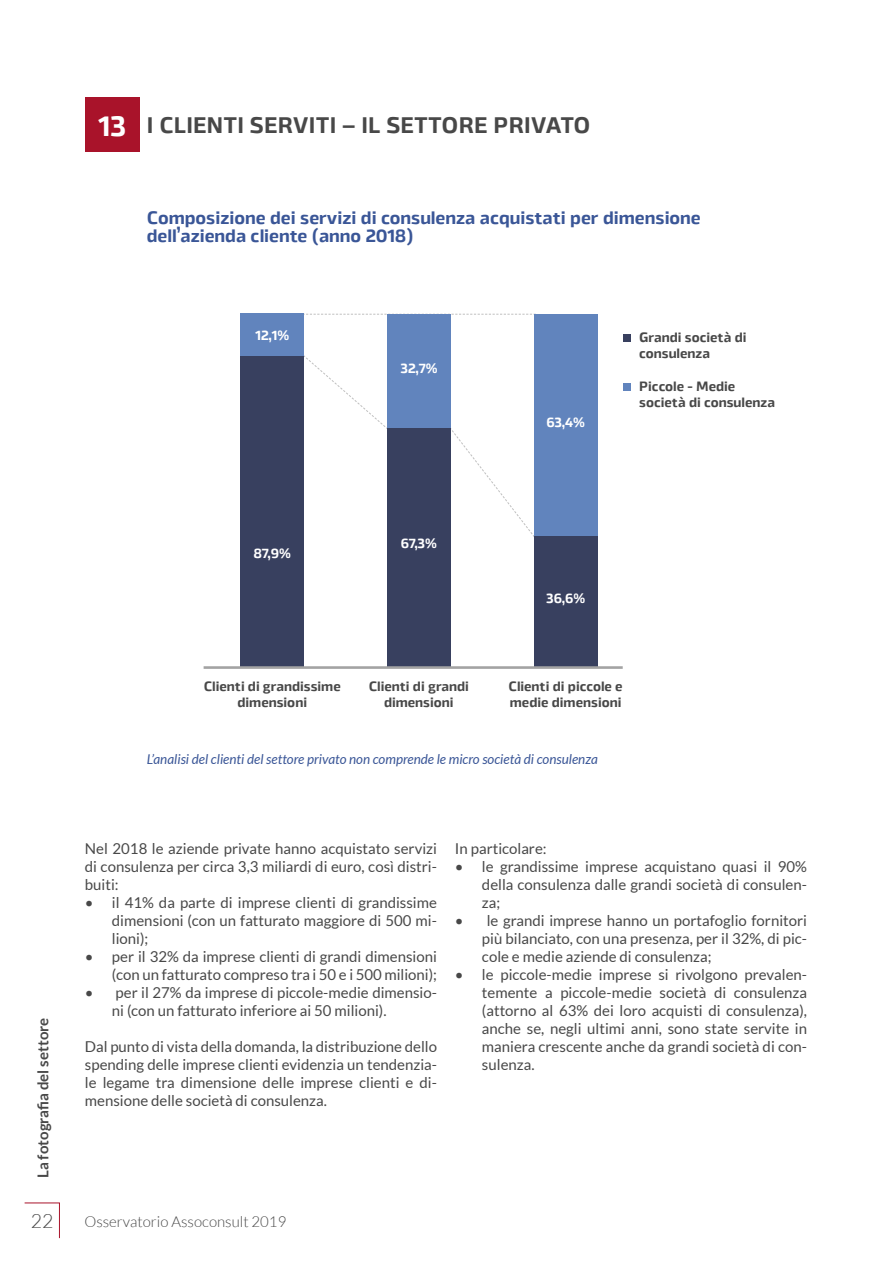
<style>
.page{position:relative;width:893px;height:1263px;background:#fff}
.page>*{position:absolute;margin:0;border:0;box-sizing:border-box;transform-origin:0 0}
.t1{font:700 22.5px "Byker";letter-spacing:.01em;color:#484848}
.t2{font:300 19.5px "Lato";color:#484848}
.t3{font:700 18px/18px "Byker";color:#3a5697}
.t4{font:15px/18px "Lato";color:#484848;text-align:justify}
.t5{font:300 15px "Lato";color:#484848}
.t6{font:700 15px "Lato";color:#484848}
.t7{font:700 13.5px/16.2px "Byker";color:#484848}
.t8{font:italic 13.5px "Lato";color:#3a5697}
.t9{font:700 13.5px "Byker";letter-spacing:-.01em;color:#fff}
.s1{font-size:28.5px;color:#fff}
</style>
<div class="page">
<svg style="left:304px;top:314px;width:230px;height:1px"></svg>
<svg style="left:304px;top:355px;width:83px;height:74px"></svg>
<svg style="left:451px;top:428px;width:83px;height:109px"></svg>
<div style="left:623px;top:334px;width:7px;height:8px;background:#38405f"></div>
<div style="left:623px;top:383px;width:7px;height:8px;background:#6184bd"></div>
<div style="left:85px;top:98px;width:54px;height:54px;background:#a9132a"></div>
<div style="left:240px;top:314px;width:64px;height:44px;background:#6184bd"></div>
<div style="left:240px;top:356px;width:64px;height:311px;background:#38405f"></div>
<div style="left:387px;top:314px;width:64px;height:117px;background:#6184bd"></div>
<div style="left:387px;top:428px;width:64px;height:239px;background:#38405f"></div>
<div style="left:534px;top:314px;width:63px;height:228px;background:#6184bd"></div>
<div style="left:534px;top:536px;width:63px;height:131px;background:#38405f"></div>
<hr style="left:204px;top:666px;width:419px;height:3px;background:#a3a3a3">
<svg style="left:24px;top:1202px;width:36px;height:37px"></svg>
<h1 class="t1" style="left:98px;top:107px;width:494px"><span class="s1">13</span> I CLIENTI SERVITI – IL SETTORE PRIVATO</h1>
<p class="t3" style="left:147px;top:207px;width:555px">Composizione dei servizi di consulenza acquistati per dimensione dell’azienda cliente (anno 2018)</p>
<p class="t9" style="left:255px;top:324px;width:36px">12,1%</p>
<p class="t9" style="left:400px;top:357px;width:39px">32,7%</p>
<p class="t9" style="left:546px;top:411px;width:40px">63,4%</p>
<p class="t7" style="left:639px;top:328px;width:109px">Grandi società di consulenza</p>
<p class="t7" style="left:639px;top:377px;width:137px">Piccole - Medie società di consulenza</p>
<p class="t6" style="left:35px;top:1178px;width:162px;rotate:-90deg">La fotografia del settore</p>
<h2 class="t2" style="left:31px;top:1211px;width:24px">22</h2>
<p class="t9" style="left:254px;top:542px;width:39px">87,9%</p>
<p class="t9" style="left:401px;top:532px;width:38px">67,3%</p>
<p class="t7" style="left:204px;top:677px;width:138px;text-align:center">Clienti di grandissime dimensioni</p>
<p class="t7" style="left:369px;top:677px;width:102px;text-align:center">Clienti di grandi dimensioni</p>
<p class="t9" style="left:546px;top:587px;width:41px">36,6%</p>
<p class="t7" style="left:509px;top:677px;width:116px">Clienti di piccole e medie dimensioni</p>
<p class="t8" style="left:147px;top:751px;width:453px">L’analisi del clienti del settore privato non comprende le micro società di consulenza</p>
<p class="t4" style="left:85px;top:839px;width:354px">Nel 2018 le aziende private hanno acquistato servizi di consulenza per circa 3,3 miliardi di euro, così distri&shy;buiti:</p>
<p class="t4" style="left:112px;top:893px;width:327px;text-indent:-27px">• il 41% da parte di imprese clienti di grandissime dimensioni (con un fatturato maggiore di 500 mi&shy;lioni);</p>
<p class="t4" style="left:85px;top:947px;width:354px;text-align:right">• per il 32% da imprese clienti di grandi dimensioni (con un fatturato compreso tra i 50 e i 500 milioni);</p>
<p class="t4" style="left:112px;top:983px;width:327px;text-indent:-27px">• per il 27% da imprese di piccole-medie dimensio&shy;ni (con un fatturato inferiore ai 50 milioni).</p>
<p class="t4" style="left:85px;top:1037px;width:354px">Dal punto di vista della domanda, la distribuzione dello spending delle imprese clienti evidenzia un tendenzia&shy;le legame tra dimensione delle imprese clienti e di&shy;mensione delle società di consulenza.</p>
<p class="t4" style="left:455px;top:839px;width:93px">In particolare:</p>
<p class="t4" style="left:482px;top:857px;width:327px;text-indent:-27px">• le grandissime imprese acquistano quasi il 90% della consulenza dalle grandi società di consulen&shy;za;</p>
<p class="t4" style="left:482px;top:911px;width:327px;text-indent:-27px">• le grandi imprese hanno un portafoglio fornitori più bilanciato, con una presenza, per il 32%, di pic&shy;cole e medie aziende di consulenza;</p>
<p class="t4" style="left:482px;top:965px;width:327px;text-indent:-27px">• le piccole-medie imprese si rivolgono prevalen&shy;temente a piccole-medie società di consulenza (attorno al 63% dei loro acquisti di consulenza), anche se, negli ultimi anni, sono state servite in maniera crescente anche da grandi società di con&shy;sulenza.</p>
<p class="t5" style="left:84px;top:1213px;width:203px">Osservatorio Assoconsult 2019</p>
</div>
